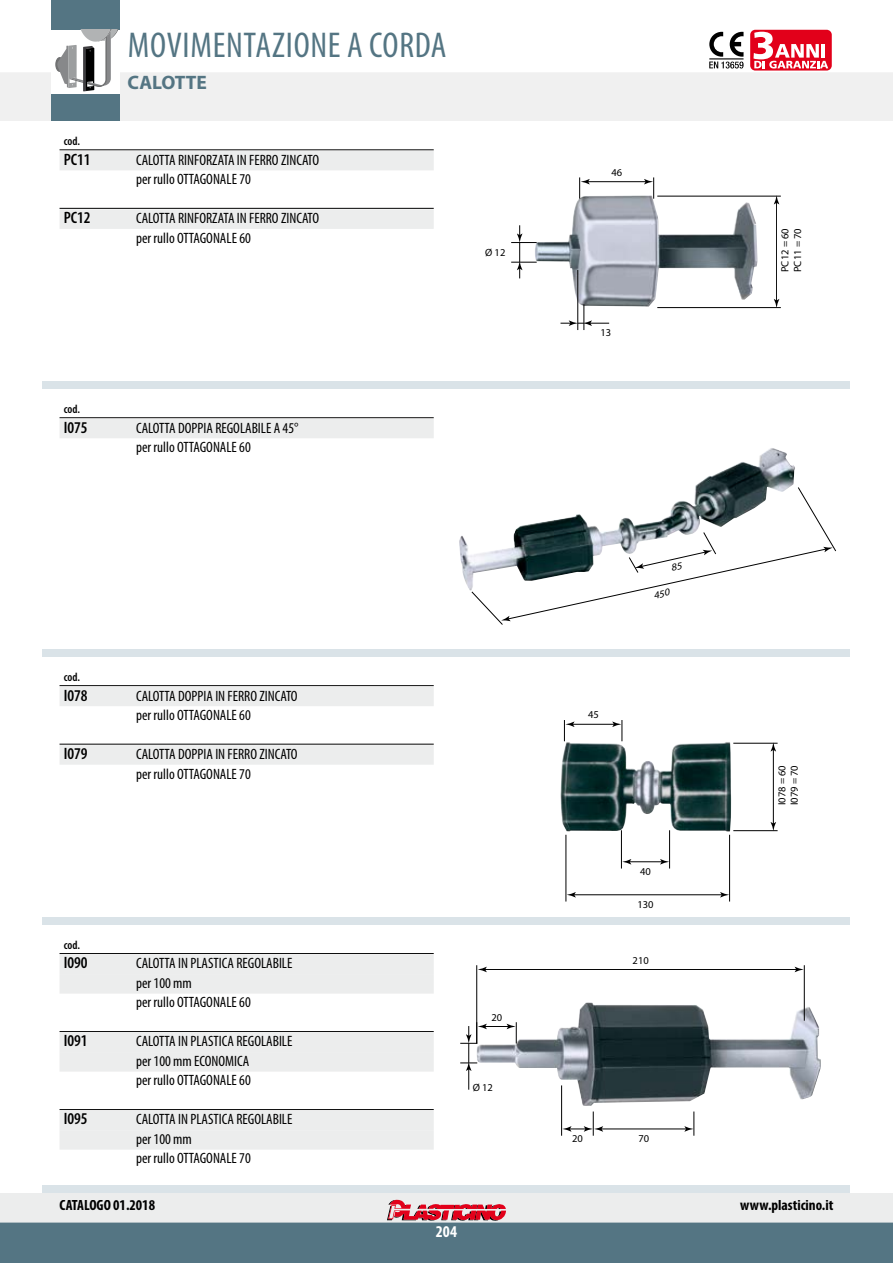
<style>
.page{position:relative;width:893px;height:1263px;background:#fff}
.page>*{position:absolute;margin:0;border:0;box-sizing:border-box;transform-origin:0 0}
.t1{font:condensed 36px "Myriad Pro";letter-spacing:.02em;color:#547583}
.t2{font:700 19.5px "Myriad Pro";color:#547583}
.t3{font:600 condensed 16.5px "Myriad Pro";color:#000}
.t4{font:700 condensed 16.5px "Myriad Pro";color:#fff}
.t5{font:condensed 15px/19.5px "Myriad Pro";color:#000}
.t6{font:700 condensed 15px "Myriad Pro";color:#000}
.t7{font:600 condensed 12px "Myriad Pro";color:#000}
.t8{font:10.5px/12.6px "Myriad Pro";color:#000}
</style>
<div class="page">
<div style="left:0;top:1193px;width:893px;height:29px;background:#eceded"></div>
<svg style="left:0;top:1199px;width:893px;height:64px"></svg>
<div style="left:43px;top:30px;width:807px;height:1163px;background:#dae3e8"></div>
<div style="left:0;top:0;width:893px;height:121px;background:#f0f0f0"></div>
<div style="left:0;top:0;width:893px;height:72px;background:#fff"></div>
<div style="left:51px;top:94px;width:68px;height:27px;background:#547583"></div>
<div style="left:51px;top:0;width:68px;height:30px;background:#547583"></div>
<div style="left:51px;top:30px;width:68px;height:64px;background:#fff"></div>
<svg style="left:56px;top:30px;width:62px;height:61px"></svg>
<div style="left:706px;top:30px;width:41px;height:41px;background:#fff;border-radius:5px"></div>
<svg style="left:709px;top:32px;width:34px;height:37px"></svg>
<div style="left:750px;top:30px;width:82px;height:41px;background:#e2001a;border-radius:5px"></div>
<svg style="left:753px;top:32px;width:75px;height:37px"></svg>
<div style="left:0;top:121px;width:893px;height:260px;background:#fff"></div>
<div style="left:0;top:389px;width:893px;height:259px;background:#fff"></div>
<div style="left:0;top:657px;width:893px;height:259px;background:#fff"></div>
<div style="left:0;top:925px;width:893px;height:259px;background:#fff"></div>
<img style="left:537px;top:195px;width:221px;height:111px">
<svg style="left:511px;top:225px;width:26px;height:53px"></svg>
<hr style="left:587px;top:181px;width:59px;height:1px;background:#000">
<svg style="left:644px;top:177px;width:10px;height:22px"></svg>
<svg style="left:579px;top:177px;width:11px;height:22px"></svg>
<hr style="left:657px;top:307px;width:124px;height:1px;background:#000">
<hr style="left:657px;top:196px;width:124px;height:1px;background:#000">
<hr style="left:776px;top:202px;width:1px;height:99px;background:#000">
<svg style="left:774px;top:299px;width:5px;height:9px"></svg>
<svg style="left:774px;top:195px;width:5px;height:9px"></svg>
<hr style="left:577px;top:270px;width:1px;height:60px;background:#000">
<svg style="left:560px;top:304px;width:49px;height:26px"></svg>
<img style="left:459px;top:448px;width:336px;height:142px">
<img style="left:560px;top:742px;width:172px;height:90px">
<hr style="left:572px;top:724px;width:43px;height:1px;background:#000">
<svg style="left:612px;top:720px;width:11px;height:21px"></svg>
<svg style="left:564px;top:720px;width:10px;height:21px"></svg>
<hr style="left:733px;top:830px;width:45px;height:1px;background:#000">
<hr style="left:733px;top:743px;width:45px;height:1px;background:#000">
<hr style="left:773px;top:749px;width:1px;height:75px;background:#000">
<svg style="left:771px;top:822px;width:5px;height:9px"></svg>
<svg style="left:771px;top:742px;width:5px;height:9px"></svg>
<hr style="left:669px;top:830px;width:1px;height:38px;background:#000">
<hr style="left:621px;top:830px;width:1px;height:38px;background:#000">
<hr style="left:629px;top:861px;width:33px;height:1px;background:#000">
<svg style="left:660px;top:859px;width:9px;height:5px"></svg>
<svg style="left:622px;top:859px;width:9px;height:5px"></svg>
<hr style="left:729px;top:835px;width:1px;height:66px;background:#000">
<hr style="left:566px;top:835px;width:1px;height:66px;background:#000">
<hr style="left:573px;top:894px;width:149px;height:1px;background:#000">
<svg style="left:720px;top:892px;width:9px;height:5px"></svg>
<svg style="left:567px;top:892px;width:9px;height:5px"></svg>
<img style="left:477px;top:1002px;width:344px;height:104px">
<hr style="left:804px;top:965px;width:1px;height:56px;background:#000">
<hr style="left:476px;top:965px;width:1px;height:78px;background:#000">
<hr style="left:484px;top:969px;width:313px;height:1px;background:#000">
<svg style="left:795px;top:967px;width:9px;height:5px"></svg>
<svg style="left:478px;top:967px;width:9px;height:5px"></svg>
<hr style="left:601px;top:1128px;width:86px;height:1px;background:#000">
<svg style="left:684px;top:1111px;width:10px;height:25px"></svg>
<hr style="left:561px;top:1085px;width:1px;height:51px;background:#000">
<svg style="left:562px;top:1111px;width:41px;height:25px"></svg>
<svg style="left:460px;top:1022px;width:57px;height:68px"></svg>
<hr style="left:60px;top:685px;width:374px;height:1px;background:#000">
<div style="left:60px;top:687px;width:374px;height:19px;background:#eceded"></div>
<hr style="left:60px;top:744px;width:374px;height:1px;background:#000">
<div style="left:60px;top:745px;width:374px;height:20px;background:#eceded"></div>
<hr style="left:60px;top:417px;width:374px;height:1px;background:#000">
<div style="left:60px;top:419px;width:374px;height:19px;background:#eceded"></div>
<hr style="left:60px;top:953px;width:374px;height:1px;background:#000">
<div style="left:60px;top:954px;width:374px;height:20px;background:#eceded"></div>
<div style="left:60px;top:974px;width:374px;height:19px;background:#eceded"></div>
<hr style="left:60px;top:1031px;width:374px;height:1px;background:#000">
<div style="left:60px;top:1032px;width:374px;height:20px;background:#eceded"></div>
<div style="left:60px;top:1052px;width:374px;height:19px;background:#eceded"></div>
<hr style="left:60px;top:1109px;width:374px;height:1px;background:#000">
<div style="left:60px;top:1110px;width:374px;height:20px;background:#eceded"></div>
<div style="left:60px;top:1130px;width:374px;height:19px;background:#eceded"></div>
<hr style="left:60px;top:149px;width:374px;height:1px;background:#000">
<div style="left:60px;top:151px;width:374px;height:19px;background:#eceded"></div>
<hr style="left:60px;top:208px;width:374px;height:1px;background:#000">
<div style="left:60px;top:209px;width:374px;height:20px;background:#eceded"></div>
<svg style="left:471px;top:486px;width:365px;height:139px"></svg>
<h1 class="t1" style="left:128px;top:25px;width:320px">MOVIMENTAZIONE A CORDA</h1>
<h2 class="t2" style="left:128px;top:72px;width:81px">CALOTTE</h2>
<p class="t7" style="left:64px;top:135px;width:18px">cod.</p>
<p class="t3" style="left:64px;top:150px;width:28px">PC11</p>
<p class="t5" style="left:136px;top:150px;width:185px">CALOTTA RINFORZATA IN FERRO ZINCATO per rullo OTTAGONALE 70</p>
<p class="t3" style="left:64px;top:209px;width:28px">PC12</p>
<p class="t5" style="left:136px;top:209px;width:185px">CALOTTA RINFORZATA IN FERRO ZINCATO per rullo OTTAGONALE 60</p>
<p class="t8" style="left:485px;top:246px;width:22px">Ø 12</p>
<p class="t7" style="left:64px;top:403px;width:18px">cod.</p>
<p class="t3" style="left:64px;top:418px;width:25px">I075</p>
<p class="t5" style="left:136px;top:418px;width:164px">CALOTTA DOPPIA REGOLABILE A 45° per rullo OTTAGONALE 60</p>
<p class="t8" style="left:611px;top:166px;width:12px">46</p>
<p class="t8" style="left:600px;top:327px;width:12px">13</p>
<p class="t7" style="left:64px;top:670px;width:18px">cod.</p>
<p class="t3" style="left:64px;top:686px;width:25px">I078</p>
<p class="t5" style="left:136px;top:686px;width:163px">CALOTTA DOPPIA IN FERRO ZINCATO per rullo OTTAGONALE 60</p>
<p class="t3" style="left:64px;top:744px;width:25px">I079</p>
<p class="t5" style="left:136px;top:745px;width:163px">CALOTTA DOPPIA IN FERRO ZINCATO per rullo OTTAGONALE 70</p>
<p class="t7" style="left:64px;top:938px;width:18px">cod.</p>
<p class="t3" style="left:64px;top:954px;width:25px">I090</p>
<p class="t5" style="left:136px;top:954px;width:158px">CALOTTA IN PLASTICA REGOLABILE per 100 mm<br>per rullo OTTAGONALE 60</p>
<p class="t3" style="left:64px;top:1032px;width:25px">I091</p>
<p class="t5" style="left:136px;top:1032px;width:158px">CALOTTA IN PLASTICA REGOLABILE per 100 mm ECONOMICA<br>per rullo OTTAGONALE 60</p>
<p class="t3" style="left:64px;top:1110px;width:25px">I095</p>
<p class="t5" style="left:136px;top:1110px;width:158px">CALOTTA IN PLASTICA REGOLABILE per 100 mm<br>per rullo OTTAGONALE 70</p>
<p class="t8" style="left:491px;top:1011px;width:12px">20</p>
<p class="t8" style="left:473px;top:1081px;width:22px">Ø 12</p>
<p class="t8" style="left:588px;top:709px;width:12px">45</p>
<p class="t8" style="left:640px;top:865px;width:12px">40</p>
<p class="t8" style="left:637px;top:898px;width:18px">130</p>
<p class="t8" style="left:633px;top:954px;width:18px">210</p>
<p class="t8" style="left:572px;top:1132px;width:12px">20</p>
<p class="t8" style="left:638px;top:1132px;width:12px">70</p>
<p class="t8" style="left:779px;top:272px;width:45px;rotate:-90deg">PC12 = 60<br>PC11 = 70</p>
<p class="t8" style="left:776px;top:805px;width:42px;rotate:-90deg">I078 = 60<br>I079 = 70</p>
<p class="t6" style="left:60px;top:1197px;width:97px">CATALOGO 01.2018</p>
<p class="t6" style="left:740px;top:1197px;width:95px">www.plasticino.it</p>
<p class="t4" style="left:436px;top:1222px;width:23px">204</p>
</div>
